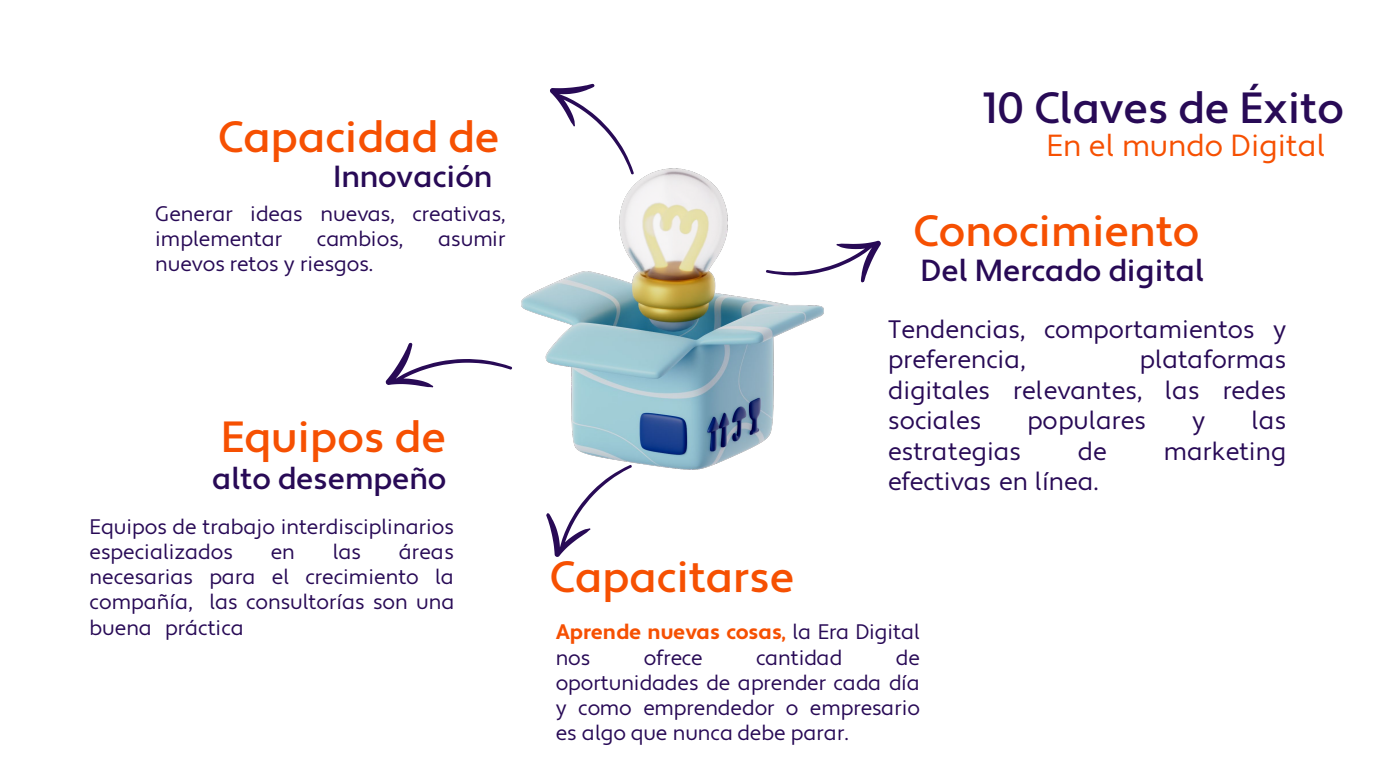
<style>
.page{position:relative;width:1385px;height:780px;background:#fff}
.page>*{position:absolute;margin:0;border:0;box-sizing:border-box;transform-origin:0 0}
.t1{font:500 43.57px "Apertura";color:#f65002}
.t2{font:500 43.57px "Apertura";letter-spacing:-.005em;color:#280a56}
.t3{font:500 30.45px "Apertura";letter-spacing:.005em;color:#280a56}
.t4{font:30.45px "Apertura";color:#f65002}
.t5{font:25.2px/30.4px "Apertura";color:#280a56}
.t6{font:21px/25.2px "Apertura";color:#280a56;text-align:justify}
.t7{font:700 21px/25.2px "Apertura";color:#f65002}
.s1{font-weight:400;color:#280a56}
</style>
<div class="page">
<img style="left:521px;top:168px;width:284px;height:302px">
<svg style="left:533px;top:83px;width:130px;height:93px"></svg>
<svg style="left:385px;top:342px;width:127px;height:46px"></svg>
<svg style="left:533px;top:441px;width:100px;height:116px"></svg>
<svg style="left:764px;top:211px;width:117px;height:112px"></svg>
<p class="t1" style="left:218px;top:110px;width:283px">Capacidad de</p>
<p class="t3" style="left:333px;top:158px;width:161px">Innovación</p>
<p class="t6" style="left:155px;top:201px;width:352px">Generar ideas nuevas, creativas, implementar</p>
<p class="t6" style="left:317px;top:226px;width:88px">cambios,</p>
<p class="t6" style="left:438px;top:226px;width:69px">asumir</p>
<p class="t6" style="left:155px;top:252px;width:220px">nuevos retos y riesgos.</p>
<p class="t1" style="left:221px;top:410px;width:227px">Equipos de</p>
<p class="t3" style="left:212px;top:460px;width:236px">alto desempeño</p>
<p class="t6" style="left:90px;top:514px;width:366px">Equipos de trabajo interdisciplinarios especializados</p>
<p class="t6" style="left:271px;top:539px;width:26px">en</p>
<p class="t6" style="left:333px;top:539px;width:30px">las</p>
<p class="t6" style="left:90px;top:539px;width:366px;text-indent:309px">áreas necesarias para el crecimiento la compañía, las consultorías son una</p>
<p class="t2" style="left:982px;top:82px;width:363px">10 Claves de Éxito</p>
<p class="t4" style="left:1046px;top:127px;width:280px">En el mundo Digital</p>
<p class="t1" style="left:913px;top:204px;width:287px">Conocimiento</p>
<p class="t3" style="left:921px;top:251px;width:285px">Del Mercado digital</p>
<p class="t5" style="left:888px;top:314px;width:399px">Tendencias, comportamientos y preferencia,</p>
<p class="t5" style="left:888px;top:345px;width:399px;text-align:justify;text-indent:251px">plataformas digitales relevantes, las redes sociales</p>
<p class="t5" style="left:1027px;top:406px;width:120px">populares</p>
<p class="t5" style="left:1192px;top:406px;width:15px">y</p>
<p class="t5" style="left:1252px;top:406px;width:36px">las</p>
<p class="t1" style="left:550px;top:550px;width:246px">Capacitarse</p>
<p class="t5" style="left:888px;top:436px;width:134px">estrategias</p>
<p class="t5" style="left:1078px;top:436px;width:31px">de</p>
<p class="t5" style="left:1164px;top:436px;width:124px">marketing</p>
<p class="t5" style="left:888px;top:466px;width:212px">efectivas en línea.</p>
<p class="t7" style="left:556px;top:620px;width:366px">Aprende nuevas cosas, <span class="s1">la Era Digital nos</span></p>
<p class="t6" style="left:644px;top:645px;width:60px">ofrece</p>
<p class="t6" style="left:756px;top:645px;width:88px">cantidad</p>
<p class="t6" style="left:556px;top:645px;width:366px;text-indent:340px">de oportunidades de aprender cada día y como emprendedor o empresario es algo que nunca debe parar.</p>
</div>
